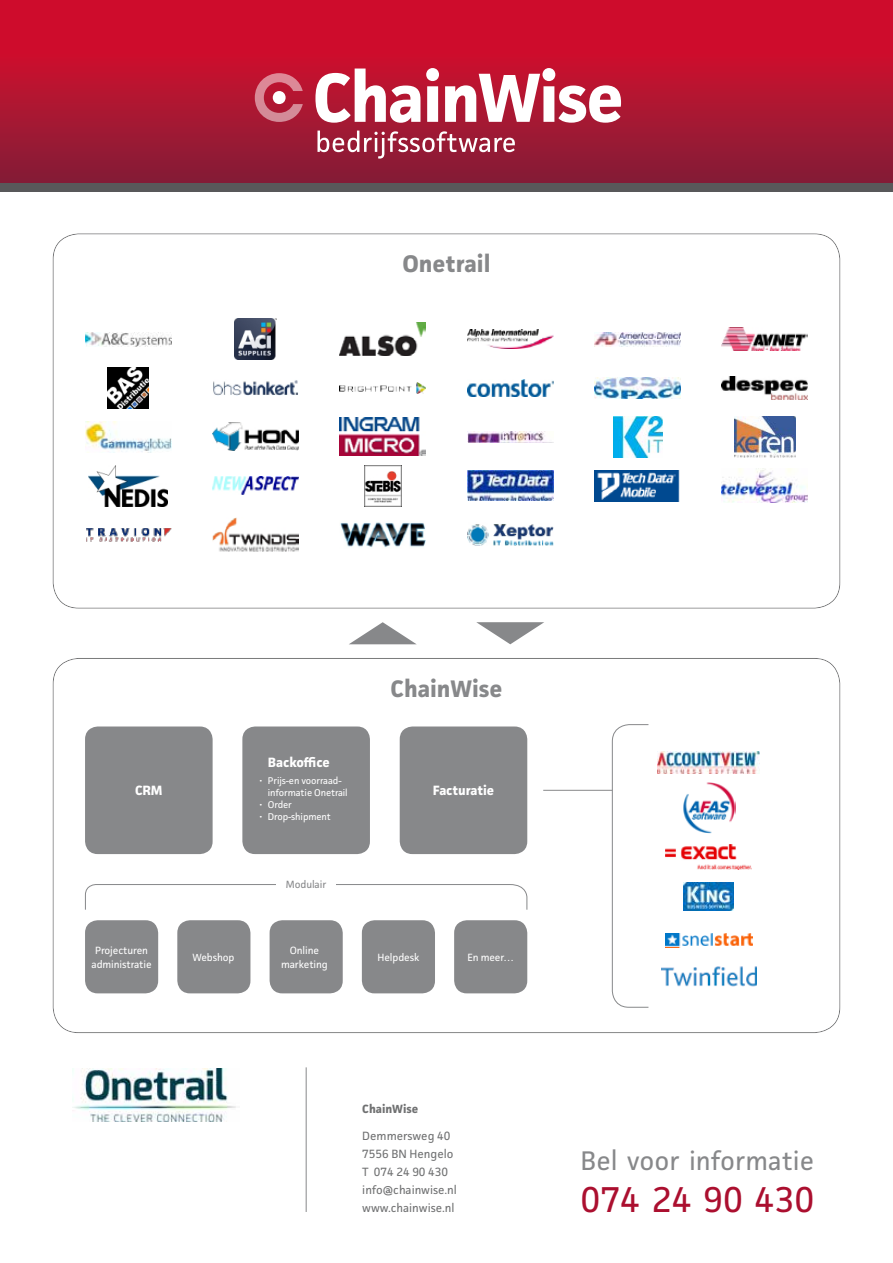
<style>
.page{position:relative;width:893px;height:1263px;background:#fff}
.page>*{position:absolute;margin:0;border:0;box-sizing:border-box;transform-origin:0 0}
.t1{font:36px "Facit";color:#ab0f2f}
.t2{font:27px "Facit";color:#87888a}
.t3{font:700 24px "Facit";color:#87888a}
.t4{font:700 13.5px "Facit";letter-spacing:-.01em;color:#fff}
.t5{font:12px/18px "Facit";color:#707172}
.t6{font:700 12px "Facit";color:#707172}
.t7{font:10.5px/13.5px "Facit";letter-spacing:-.01em;color:#fff;text-align:center}
.t8{font:10.5px "Facit";letter-spacing:-.01em;color:#87888a}
.t9{font:9.75px/12px "Facit";letter-spacing:-.01em;color:#fff}
</style>
<div class="page">
<div style="left:0;top:0;width:893px;height:183px;background:linear-gradient(to bottom,#de0a2a,#881d37)"></div>
<div style="left:0;top:183px;width:893px;height:8px;background:#58585a"></div>
<div style="left:242px;top:726px;width:128px;height:128px;background:#87888a;border-radius:13px"></div>
<div style="left:400px;top:726px;width:127px;height:128px;background:#87888a;border-radius:13px"></div>
<div style="left:85px;top:726px;width:128px;height:128px;background:#87888a;border-radius:13px"></div>
<div style="left:85px;top:920px;width:73px;height:73px;background:#87888a;border-radius:13px"></div>
<div style="left:270px;top:920px;width:73px;height:73px;background:#87888a;border-radius:13px"></div>
<div style="left:177px;top:920px;width:73px;height:73px;background:#87888a;border-radius:13px"></div>
<div style="left:362px;top:920px;width:73px;height:73px;background:#87888a;border-radius:13px"></div>
<div style="left:454px;top:920px;width:73px;height:73px;background:#87888a;border-radius:13px"></div>
<img style="left:666px;top:844px;width:85px;height:25px">
<img style="left:665px;top:933px;width:87px;height:14px">
<img style="left:683px;top:782px;width:52px;height:52px">
<img style="left:661px;top:966px;width:95px;height:21px">
<img style="left:683px;top:883px;width:51px;height:28px">
<img style="left:658px;top:751px;width:102px;height:22px">
<svg style="left:476px;top:622px;width:68px;height:22px"></svg>
<svg style="left:349px;top:622px;width:67px;height:22px"></svg>
<img style="left:108px;top:368px;width:40px;height:40px">
<img style="left:340px;top:382px;width:86px;height:12px">
<img style="left:213px;top:380px;width:85px;height:16px">
<img style="left:467px;top:380px;width:86px;height:16px">
<img style="left:594px;top:377px;width:87px;height:22px">
<img style="left:722px;top:377px;width:86px;height:22px">
<img style="left:85px;top:421px;width:86px;height:31px">
<img style="left:212px;top:423px;width:86px;height:28px">
<img style="left:467px;top:431px;width:86px;height:12px">
<img style="left:340px;top:418px;width:86px;height:38px">
<img style="left:85px;top:332px;width:86px;height:14px">
<img style="left:234px;top:319px;width:43px;height:40px">
<img style="left:467px;top:330px;width:86px;height:18px">
<img style="left:594px;top:332px;width:87px;height:14px">
<img style="left:722px;top:328px;width:86px;height:22px">
<img style="left:340px;top:322px;width:86px;height:34px">
<img style="left:613px;top:416px;width:49px;height:41px">
<img style="left:734px;top:416px;width:62px;height:41px">
<img style="left:89px;top:465px;width:78px;height:41px">
<img style="left:212px;top:477px;width:86px;height:18px">
<img style="left:364px;top:465px;width:37px;height:41px">
<img style="left:594px;top:470px;width:86px;height:31px">
<img style="left:467px;top:471px;width:86px;height:30px">
<img style="left:722px;top:468px;width:86px;height:35px">
<img style="left:212px;top:518px;width:86px;height:33px">
<img style="left:86px;top:528px;width:85px;height:14px">
<img style="left:340px;top:522px;width:86px;height:26px">
<img style="left:467px;top:524px;width:86px;height:22px">
<svg style="left:612px;top:724px;width:37px;height:284px"></svg>
<svg style="left:85px;top:884px;width:443px;height:26px"></svg>
<hr style="left:543px;top:790px;width:69px;height:1px;background:#87888a">
<div style="left:276px;top:872px;width:60px;height:23px;background:#fff"></div>
<img style="left:72px;top:1068px;width:164px;height:53px">
<hr style="left:306px;top:1067px;width:1px;height:145px;background:#87888a">
<svg style="left:255px;top:68px;width:366px;height:90px"></svg>
<h3 class="t3" style="left:402px;top:249px;width:90px">Onetrail</h3>
<h3 class="t3" style="left:390px;top:673px;width:114px">ChainWise</h3>
<p class="t4" style="left:268px;top:754px;width:63px">Backoffice</p>
<p class="t9" style="left:268px;top:774px;width:81px;text-indent:-9px">• Prijs-en voorraad&shy;informatie Onetrail</p>
<p class="t9" style="left:259px;top:798px;width:34px">• Order</p>
<p class="t9" style="left:259px;top:810px;width:73px">• Drop-shipment</p>
<p class="t4" style="left:135px;top:782px;width:29px">CRM</p>
<p class="t4" style="left:433px;top:782px;width:63px">Facturatie</p>
<p class="t8" style="left:286px;top:877px;width:42px">Modulair</p>
<p class="t7" style="left:92px;top:943px;width:62px">Projecturen administratie</p>
<p class="t7" style="left:193px;top:950px;width:43px">Webshop</p>
<p class="t7" style="left:281px;top:943px;width:48px">Online marketing</p>
<p class="t7" style="left:378px;top:950px;width:43px">Helpdesk</p>
<p class="t7" style="left:467px;top:950px;width:48px">En meer…</p>
<p class="t6" style="left:362px;top:1101px;width:58px">ChainWise</p>
<p class="t5" style="left:362px;top:1126px;width:96px">Demmersweg 40<br>7556 BN Hengelo<br>T 074 24 90 430 info@chainwise.nl www.chainwise.nl</p>
<h2 class="t2" style="left:580px;top:1144px;width:235px">Bel voor informatie</h2>
<h1 class="t1" style="left:580px;top:1177px;width:235px">074 24 90 430</h1>
</div>
